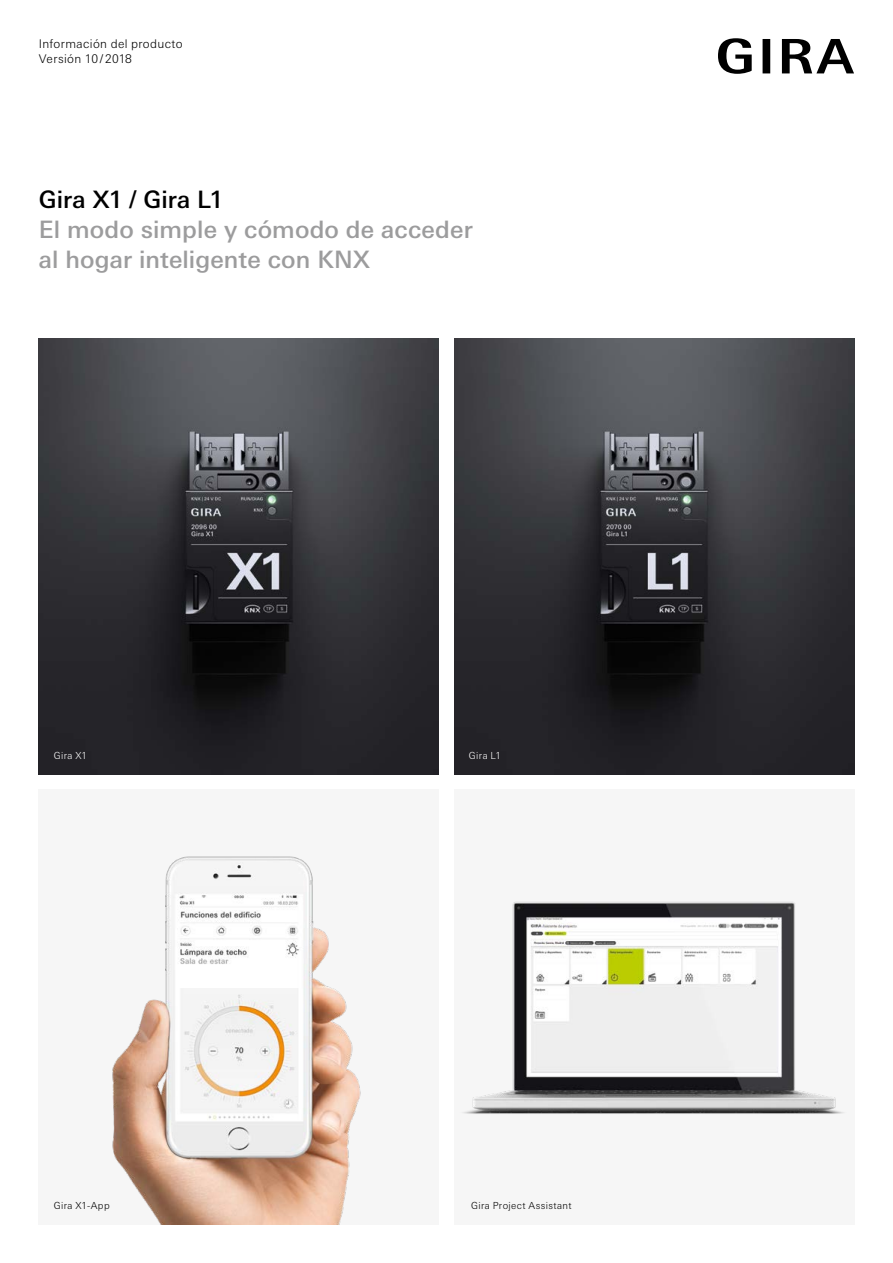
<style>
.page{position:relative;width:893px;height:1263px;background:#fff}
.page>*{position:absolute;margin:0;border:0;box-sizing:border-box;transform-origin:0 0}
.t1{font:500 24px/30px "Linotype Univers Basic";letter-spacing:.005em;color:#9c9c9d}
.t2{font:500 24px "Linotype Univers Basic";color:#000}
.t3{font:300 12px/15px "Linotype Univers Basic";letter-spacing:.03em;color:#000}
.t4{font:300 9.75px "Linotype Univers Basic";letter-spacing:.04em;color:#000}
.t5{font:300 9.75px "Linotype Univers Basic";letter-spacing:.035em;color:#fff}
</style>
<div class="page">
<div style="left:454px;top:789px;width:400px;height:435px;background:#f6f6f6"></div>
<div style="left:39px;top:789px;width:400px;height:435px;background:#f6f6f6"></div>
<img style="left:112px;top:856px;width:249px;height:368px">
<img style="left:463px;top:902px;width:381px;height:212px">
<img style="left:454px;top:339px;width:400px;height:435px">
<img style="left:39px;top:339px;width:400px;height:435px">
<svg style="left:718px;top:38px;width:136px;height:36px"></svg>
<p class="t3" style="left:39px;top:36px;width:145px">Información del producto<br>Versión 10 / 2018</p>
<p class="t2" style="left:39px;top:185px;width:186px">Gira X1 / Gira L1</p>
<p class="t1" style="left:39px;top:214px;width:435px">El modo simple y cómodo de acceder al hogar inteligente con KNX</p>
<p class="t5" style="left:54px;top:750px;width:35px">Gira X1</p>
<p class="t4" style="left:54px;top:1200px;width:57px">Gira X1-App</p>
<p class="t5" style="left:469px;top:750px;width:34px">Gira L1</p>
<p class="t4" style="left:471px;top:1200px;width:102px">Gira Project Assistant</p>
</div>
